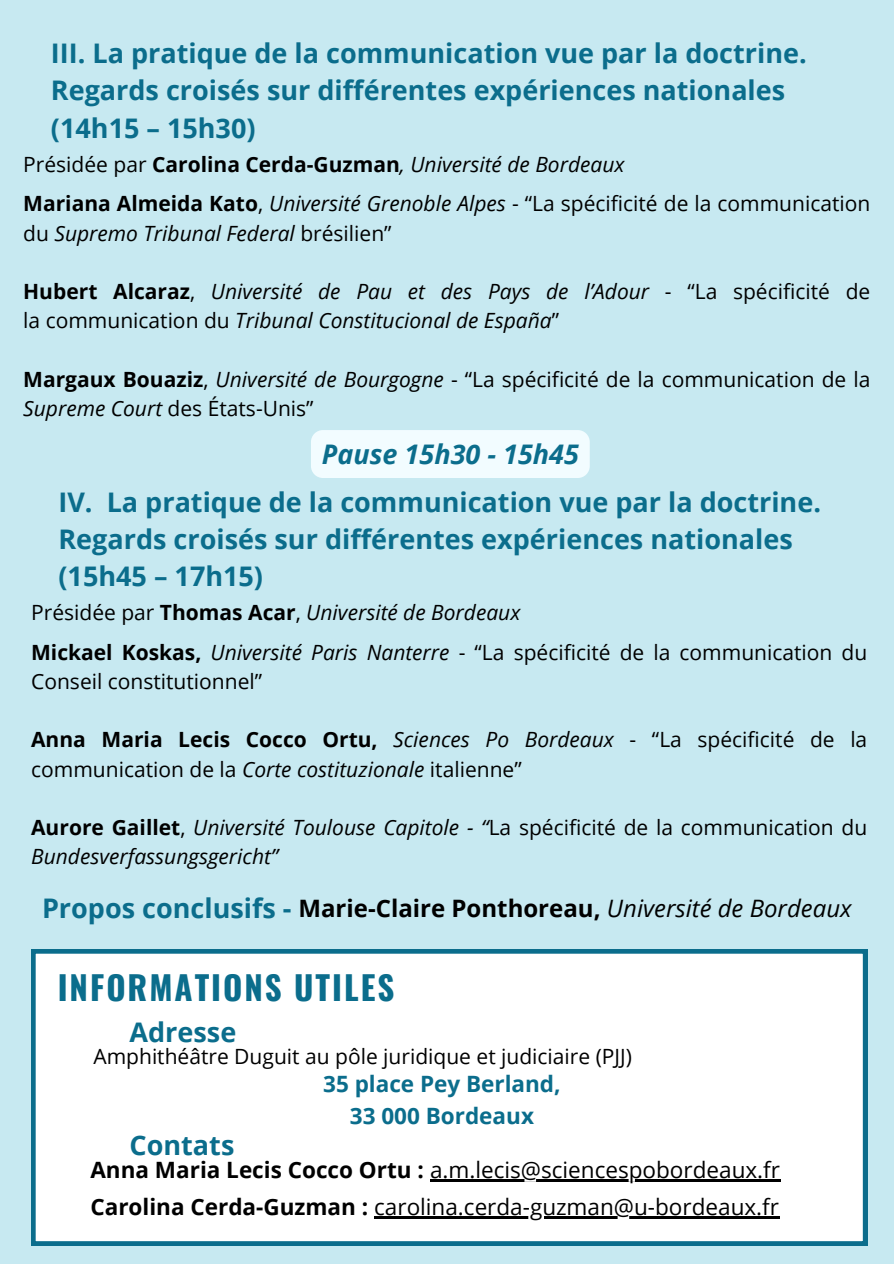
<style>
.page{position:relative;width:894px;height:1264px;background:#fff}
.page>*{position:absolute;margin:0;border:0;box-sizing:border-box;transform-origin:0 0}
.t1{font:700 33px "Oswald";letter-spacing:.06em;color:#0b6d8c}
.t2{font:700 27px/37.2px "Open Sans";color:#0b6d8c}
.t3{font:italic 700 27px "Open Sans";color:#0b6d8c}
.t4{font:700 24px "Open Sans";color:#000}
.t5{font:22.5px "Open Sans";color:#000}
.t6{font:700 22.5px/31.5px "Open Sans";color:#0b6d8c;text-align:center}
.t7{font:21px/29.2px "Open Sans";color:#000}
.t8{font:italic 21px/29.2px "Open Sans";color:#000}
.s1{font-style:normal}
.s2{font-weight:700;font-style:normal}
.s3{font-weight:700}
.s4{font-style:italic}
.s5{font-size:27px;color:#0b6d8c}
.s6{font-weight:400;font-style:italic}
</style>
<div class="page">
<div style="left:0;top:0;width:893px;height:1263px;background:#c7e9f1"></div>
<div style="left:31px;top:949px;width:836px;height:296px;background:#fff"></div>
<div style="left:311px;top:430px;width:278px;height:48px;background:#f2fcff"></div>
<hr style="left:430px;top:1178px;width:350px;height:3px;background:#000">
<hr style="left:374px;top:1216px;width:405px;height:2px;background:#000">
<p class="t2" style="left:51px;top:34px;width:757px">III. La pratique de la communication vue par la doctrine.<br>Regards croisés sur différentes expériences nationales (14h15 – 15h30)</p>
<h2 class="t8" style="left:23px;top:149px;width:602px"><span class="s1">Présidée par</span> <span class="s2">Carolina Cerda-Guzman</span>, Université de Bordeaux</h2>
<p class="t7" style="left:23px;top:188px;width:848px"><span class="s3">Mariana Almeida Kato</span>, <span class="s4">Université Grenoble Alpes</span> - “La spécificité de la communication du <span class="s4">Supremo Tribunal Federal</span> brésilien”</p>
<p class="t8" style="left:23px;top:276px;width:848px"><span class="s2">Hubert Alcaraz</span><span class="s1">,</span> Université de Pau et des Pays de l’Adour <span class="s1">- “La spécificité de la communication du</span> Tribunal Constitucional de España<span class="s1">”</span></p>
<p class="t7" style="left:23px;top:364px;width:848px"><span class="s3">Margaux Bouaziz</span>, <span class="s4">Université de Bourgogne</span> - “La spécificité de la communication de la<br><span class="s4">Supreme Court</span> des États-Unis”</p>
<h2 class="t3" style="left:321px;top:435px;width:258px">Pause 15h30 - 15h45</h2>
<p class="t2" style="left:58px;top:482px;width:763px">IV. La pratique de la communication vue par la doctrine.<br>Regards croisés sur différentes expériences nationales (15h45 – 17h15)</p>
<h2 class="t8" style="left:31px;top:597px;width:490px"><span class="s1">Présidée par</span> <span class="s2">Thomas Acar</span><span class="s1">,</span> Université de Bordeaux</h2>
<p class="t7" style="left:31px;top:636px;width:837px"><span class="s3">Mickael Koskas,</span> <span class="s4">Université Paris Nanterre</span> - “La spécificité de la communication du<br>Conseil constitutionnel”</p>
<p class="t7" style="left:31px;top:724px;width:837px"><span class="s3">Anna Maria Lecis Cocco Ortu,</span> <span class="s4">Sciences Po Bordeaux</span> - “La spécificité de la communication de la <span class="s4">Corte costituzionale</span> italienne”</p>
<p class="t8" style="left:31px;top:812px;width:837px"><span class="s2">Aurore Gaillet</span><span class="s1">,</span> Université Toulouse Capitole - “<span class="s1">La spécificité de la communication du<br></span>Bundesverfassungsgericht”</p>
<p class="t4" style="left:42px;top:891px;width:811px"><span class="s5">Propos conclusifs -</span> Marie-Claire Ponthoreau, <span class="s6">Université de Bordeaux</span></p>
<h2 class="t1" style="left:58px;top:961px;width:338px">INFORMATIONS UTILES</h2>
<h4 class="t2" style="left:129px;top:1013px;width:108px">Adresse</h4>
<h1 class="t7" style="left:93px;top:1041px;width:540px">Amphithéâtre Duguit au pôle juridique et judiciaire (PJJ)</h1>
<h2 class="t6" style="left:323px;top:1067px;width:239px">35 place Pey Berland,<br>33 000 Bordeaux</h2>
<p class="t2" style="left:129px;top:1125px;width:106px">Contats</p>
<h3 class="t5" style="left:90px;top:1153px;width:691px"><span class="s3">Anna Maria Lecis Cocco Ortu :</span> a.m.lecis@sciencespobordeaux.fr</h3>
<h4 class="t5" style="left:90px;top:1191px;width:690px"><span class="s3">Carolina Cerda-Guzman :</span> carolina.cerda-guzman@u-bordeaux.fr</h4>
</div>
